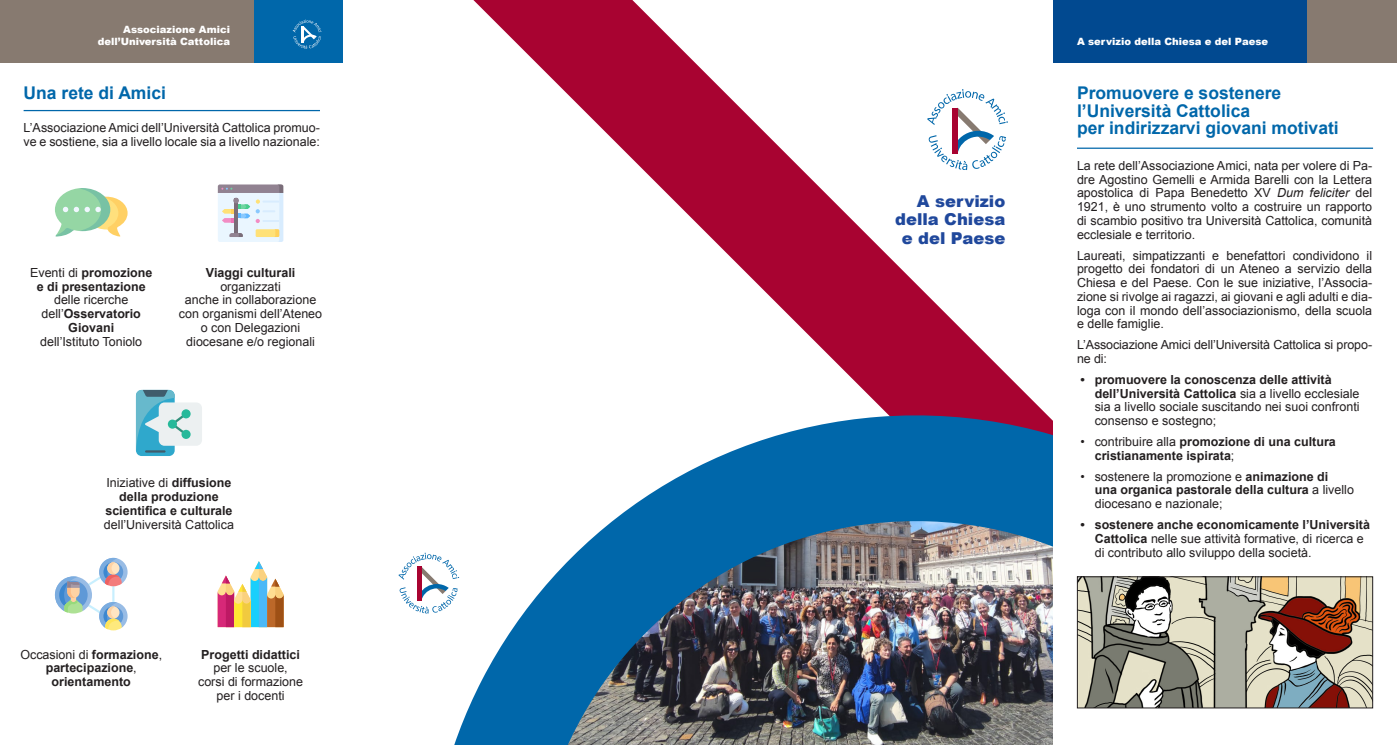
<style>
.page{position:relative;width:1397px;height:745px;background:#fff}
.page>*{position:absolute;margin:0;border:0;box-sizing:border-box;transform-origin:0 0}
.t1{font:700 17.5px/17.5px "Arial";color:#0067aa}
.t2{font:900 16.38px/18.5px "Arial";color:#20489c;text-align:right}
.t3{font:12.5px/13.8px "Arial";color:#231f20}
.t4{font:700 12.5px/13.8px "Arial";color:#231f20;text-align:center}
.t5{font:900 10px/12px "Arial";color:#fff;text-align:right}
.s1{font-weight:700}
.s2{font-weight:400}
.s3{font-style:italic}
</style>
<div class="page">
<svg style="left:473px;top:0;width:568px;height:409px"></svg>
<img style="left:454px;top:409px;width:598px;height:335px">
<svg style="left:927px;top:89px;width:80px;height:81px"></svg>
<svg style="left:398px;top:552px;width:61px;height:61px"></svg>
<div style="left:1053px;top:0;width:253px;height:63px;background:#014990"></div>
<img style="left:1078px;top:578px;width:292px;height:127px">
<div style="left:1076px;top:576px;width:296px;height:131px;border:1px solid #231f20"></div>
<div style="left:1306px;top:0;width:90px;height:63px;background:#877a70"></div>
<div style="left:253px;top:0;width:90px;height:63px;background:#0067aa"></div>
<div style="left:0;top:0;width:253px;height:63px;background:#877a70"></div>
<svg style="left:293px;top:20px;width:29px;height:29px"></svg>
<hr style="left:24px;top:110px;width:296px;height:1px;background:#0067aa">
<svg style="left:217px;top:561px;width:66px;height:65px"></svg>
<svg style="left:55px;top:557px;width:73px;height:73px"></svg>
<svg style="left:218px;top:184px;width:65px;height:58px"></svg>
<svg style="left:136px;top:389px;width:66px;height:66px"></svg>
<div style="left:181px;top:409px;width:10px;height:9px;background:#26b99a;border-radius:50%"></div>
<div style="left:168px;top:419px;width:9px;height:9px;background:#26b99a;border-radius:50%"></div>
<svg style="left:181px;top:429px;width:10px;height:9px"></svg>
<svg style="left:55px;top:188px;width:73px;height:48px"></svg>
<hr style="left:1076px;top:147px;width:296px;height:2px;background:#0067aa">
<p class="t5" style="left:98px;top:23px;width:134px">Associazione Amici dell’Università Cattolica</p>
<p class="t1" style="left:24px;top:85px;width:144px">Una rete di Amici</p>
<p class="t3" style="left:24px;top:120px;width:298px">L’Associazione Amici dell’Università Cattolica promuo&shy;ve e sostiene, sia a livello locale sia a livello nazionale:</p>
<p class="t3" style="left:30px;top:265px;width:124px;text-align:center">Eventi di <span class="s1">promozione e di presentazione </span>delle ricerche dell’<span class="s1">Osservatorio<br>Giovani<br></span>dell’Istituto Toniolo</p>
<p class="t3" style="left:179px;top:265px;width:145px;text-align:center"><span class="s1">Viaggi culturali </span>organizzati<br>anche in collaborazione con organismi dell’Ateneo o con Delegazioni diocesane e/o regionali</p>
<p class="t4" style="left:104px;top:476px;width:131px"><span class="s2">Iniziative di</span> diffusione della produzione scientifica e culturale <span class="s2">dell’Università Cattolica</span></p>
<p class="t4" style="left:20px;top:647px;width:143px"><span class="s2">Occasioni di</span> formazione<span class="s2">, </span>partecipazione<span class="s2">, </span>orientamento</p>
<p class="t3" style="left:198px;top:647px;width:106px;text-align:center"><span class="s1">Progetti didattici </span>per le scuole,<br>corsi di formazione per i docenti</p>
<p class="t2" style="left:895px;top:191px;width:112px">A servizio della Chiesa</p>
<p class="t2" style="left:901px;top:228px;width:105px">e del Paese</p>
<p class="t5" style="left:1076px;top:35px;width:192px">A servizio della Chiesa e del Paese</p>
<p class="t1" style="left:1076px;top:85px;width:263px">Promuovere e sostenere l’Università Cattolica<br>per indirizzarvi giovani motivati</p>
<p class="t3" style="left:1076px;top:158px;width:296px;text-align:justify">La rete dell’Associazione Amici, nata per volere di Pa&shy;dre Agostino Gemelli e Armida Barelli con la Lettera apostolica di Papa Benedetto XV <span class="s3">Dum feliciter</span> del 1921, è uno strumento volto a costruire un rapporto di scambio positivo tra Università Cattolica, comunità ecclesiale e territorio.</p>
<p class="t3" style="left:1076px;top:248px;width:296px;text-align:justify">Laureati, simpatizzanti e benefattori condividono il progetto dei fondatori di un Ateneo a servizio della Chiesa e del Paese. Con le sue iniziative, l’Associa&shy;zione si rivolge ai ragazzi, ai giovani e agli adulti e dia&shy;loga con il mondo dell’associazionismo, della scuola e delle famiglie.</p>
<p class="t3" style="left:1076px;top:338px;width:296px">L’Associazione Amici dell’Università Cattolica si propo&shy;ne di:</p>
<p class="t3" style="left:1094px;top:372px;width:266px;text-indent:-14px"><span class="s1">• promuovere la conoscenza delle attività dell’Università Cattolica</span> sia a livello ecclesiale sia a livello sociale suscitando nei suoi confronti consenso e sostegno;</p>
<p class="t4" style="left:1094px;top:435px;width:243px;text-align:left;text-indent:-14px"><span class="s2">• contribuire alla</span> promozione di una cultura cristianamente ispirata<span class="s2">;</span></p>
<p class="t3" style="left:1094px;top:469px;width:261px;text-indent:-14px">• sostenere la promozione e <span class="s1">animazione di<br>una organica pastorale della cultura</span> a livello diocesano e nazionale;</p>
<p class="t3" style="left:1094px;top:517px;width:277px;text-indent:-14px"><span class="s1">• sostenere anche economicamente l’Università<br>Cattolica</span> nelle sue attività formative, di ricerca e di contributo allo sviluppo della società.</p>
</div>
